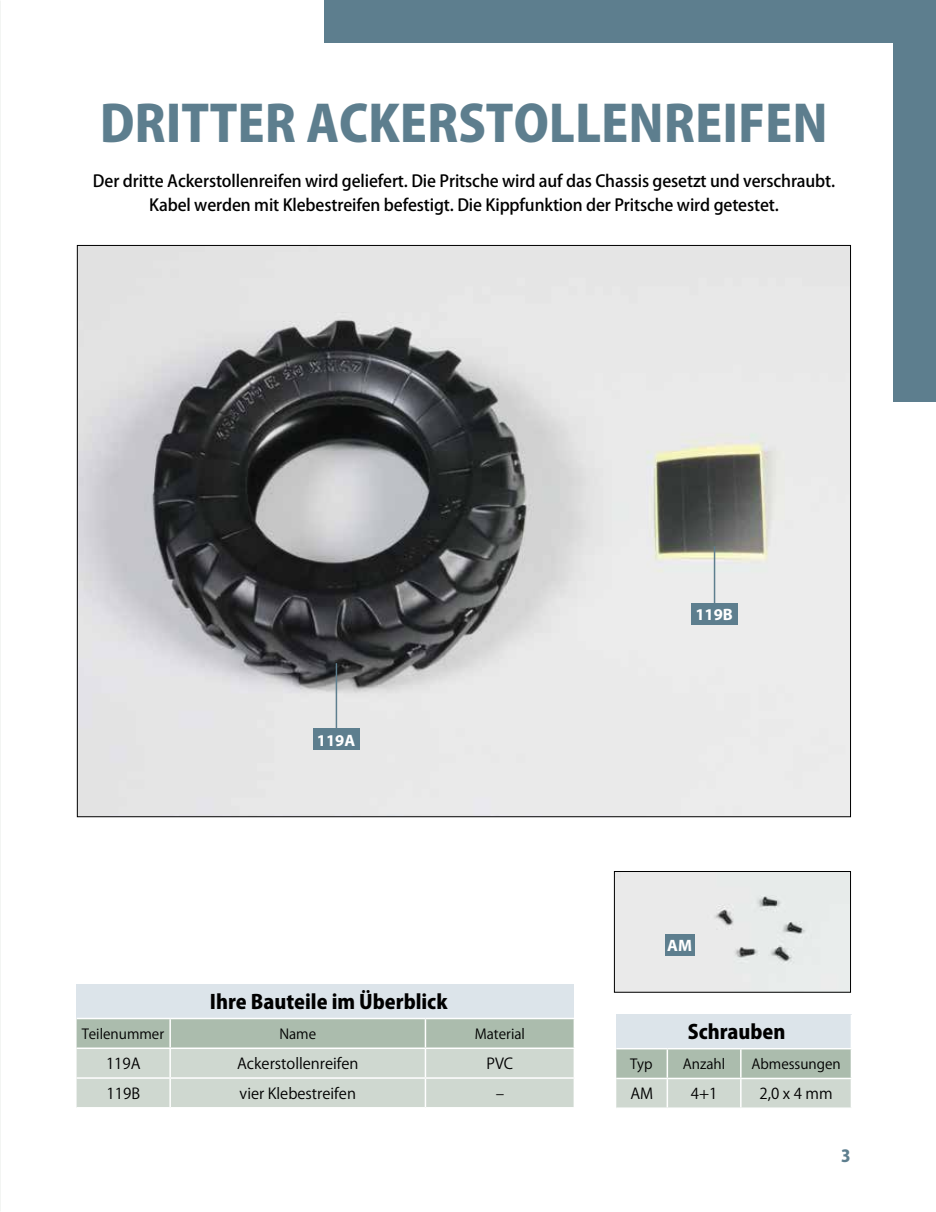
<style>
.page{position:relative;width:936px;height:1212px;background:#fff}
.page>*{position:absolute;margin:0;border:0;box-sizing:border-box;transform-origin:0 0}
.t1{font:800 49.5px "Koz Go Pro";color:#5d7e8e}
.t2{font:800 19.5px "Koz Go Pro";color:#000}
.t3{font:500 16.5px/24px "Koz Go Pro";letter-spacing:-.01em;color:#000;text-align:center}
.t4{font:700 16.5px "Myriad Pro";color:#fff}
.t5{font:800 16.5px "Koz Go Pro";color:#5d7e8e}
.t6{font:15px "Koz Go Pro";color:#000}
.t7{font:13.8px "Koz Go Pro";color:#000}
</style>
<div class="page">
<hr style="left:0;top:161px;width:1px;height:1051px;background:#f3f5f3">
<img style="left:79px;top:247px;width:769px;height:568px">
<div style="left:616px;top:873px;width:232px;height:117px;background:#eaeaea"></div>
<div style="left:614px;top:871px;width:236px;height:121px;border:1px solid #000"></div>
<div style="left:616px;top:1015px;width:235px;height:34px;background:#dce4ea"></div>
<svg style="left:616px;top:1049px;width:235px;height:58px;background:#bfccc1"></svg>
<hr style="left:850px;top:1079px;width:2px;height:28px;background:#fff">
<hr style="left:850px;top:1015px;width:2px;height:33px;background:#fff">
<hr style="left:616px;top:1048px;width:51px;height:1px;background:#fff">
<hr style="left:667px;top:1048px;width:73px;height:1px;background:#fff">
<hr style="left:740px;top:1048px;width:112px;height:1px;background:#fff">
<div style="left:77px;top:984px;width:497px;height:34px;background:#dce4ea"></div>
<svg style="left:77px;top:1019px;width:496px;height:88px;background:#c3cec4"></svg>
<hr style="left:169px;top:1019px;width:2px;height:28px;background:#fff">
<hr style="left:424px;top:1019px;width:2px;height:28px;background:#fff">
<hr style="left:77px;top:1047px;width:93px;height:2px;background:#fff">
<hr style="left:170px;top:1047px;width:255px;height:2px;background:#fff">
<hr style="left:169px;top:1049px;width:2px;height:28px;background:#fff">
<hr style="left:425px;top:1047px;width:150px;height:2px;background:#fff">
<hr style="left:424px;top:1049px;width:2px;height:28px;background:#fff">
<hr style="left:77px;top:1077px;width:93px;height:2px;background:#fff">
<hr style="left:170px;top:1077px;width:255px;height:2px;background:#fff">
<hr style="left:169px;top:1079px;width:2px;height:28px;background:#fff">
<hr style="left:425px;top:1077px;width:150px;height:2px;background:#fff">
<hr style="left:424px;top:1079px;width:2px;height:28px;background:#fff">
<div style="left:664px;top:934px;width:30px;height:21px;background:#5d7e8e"></div>
<hr style="left:335px;top:663px;width:2px;height:85px;background:#5d7e8e">
<div style="left:313px;top:729px;width:46px;height:21px;background:#5d7e8e"></div>
<hr style="left:713px;top:546px;width:2px;height:77px;background:#5d7e8e">
<div style="left:690px;top:603px;width:47px;height:21px;background:#5d7e8e"></div>
<div style="left:893px;top:0;width:42px;height:401px;background:#5d7e8e"></div>
<div style="left:325px;top:0;width:610px;height:43px;background:#5d7e8e"></div>
<h1 class="t1" style="left:100px;top:91px;width:729px">DRITTER ACKERSTOLLENREIFEN</h1>
<p class="t3" style="left:93px;top:170px;width:743px">Der dritte Ackerstollenreifen wird geliefert. Die Pritsche wird auf das Chassis gesetzt und verschraubt.<br>Kabel werden mit Klebestreifen befestigt. Die Kippfunktion der Pritsche wird getestet.</p>
<p class="t4" style="left:317px;top:729px;width:40px">119A</p>
<p class="t2" style="left:210px;top:989px;width:239px">Ihre Bauteile im Überblick</p>
<p class="t7" style="left:82px;top:1025px;width:84px">Teilenummer</p>
<p class="t7" style="left:279px;top:1025px;width:38px">Name</p>
<p class="t7" style="left:475px;top:1025px;width:52px">Material</p>
<p class="t6" style="left:106px;top:1054px;width:36px">119A</p>
<p class="t6" style="left:237px;top:1054px;width:123px">Ackerstollenreifen</p>
<p class="t6" style="left:486px;top:1054px;width:28px">PVC</p>
<p class="t6" style="left:107px;top:1084px;width:35px">119B</p>
<p class="t6" style="left:239px;top:1084px;width:118px">vier Klebestreifen</p>
<p class="t6" style="left:495px;top:1084px;width:10px">–</p>
<p class="t4" style="left:695px;top:604px;width:39px">119B</p>
<p class="t4" style="left:667px;top:934px;width:26px">AM</p>
<p class="t2" style="left:687px;top:1019px;width:99px">Schrauben</p>
<p class="t7" style="left:630px;top:1055px;width:24px">Typ</p>
<p class="t7" style="left:682px;top:1055px;width:44px">Anzahl</p>
<p class="t7" style="left:751px;top:1055px;width:91px">Abmessungen</p>
<p class="t6" style="left:630px;top:1084px;width:24px">AM</p>
<p class="t6" style="left:690px;top:1084px;width:28px">4+1</p>
<p class="t6" style="left:759px;top:1084px;width:75px">2,0 x 4 mm</p>
<p class="t5" style="left:841px;top:1145px;width:11px">3</p>
</div>
